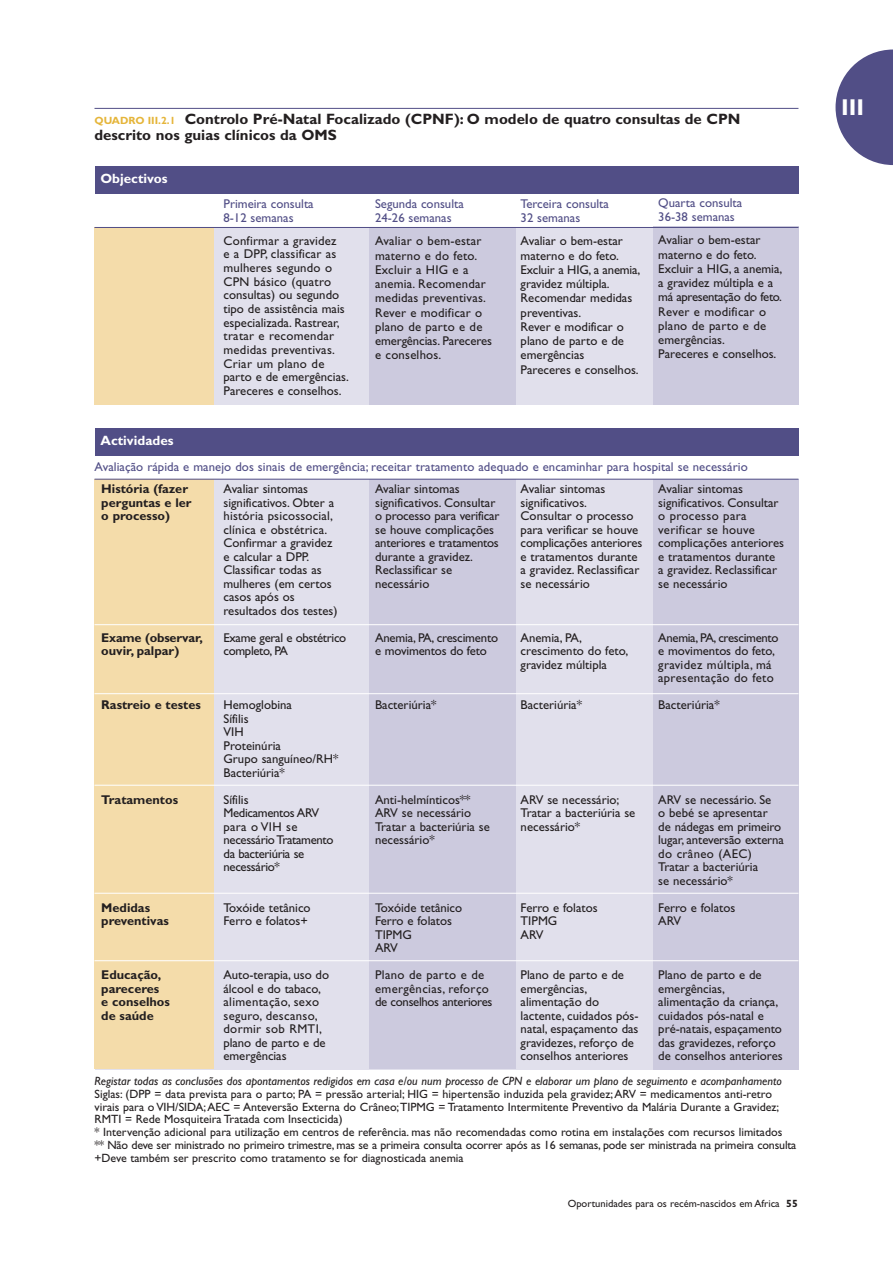
<style>
.page{position:relative;width:893px;height:1263px;background:#fff}
.page>*{position:absolute;margin:0;border:0;box-sizing:border-box;transform-origin:0 0}
.t1{font:700 22.95px "Gill Sans";color:#fff}
.t2{font:700 15px/16.5px "Gill Sans";color:#231f20}
.t3{font:700 13.5px "Gill Sans";color:#fff}
.t4{font:12.75px/13.5px "Gill Sans";color:#231f20}
.t5{font:12.75px/14px "Gill Sans";letter-spacing:.005em;color:#514e86}
.t6{font:700 12.75px/13.5px "Gill Sans";color:#231f20}
.t7{font:12.75px/13.5px "Gill Sans";letter-spacing:-.025em;color:#231f20}
.t8{font:12.75px/13.5px "Gill Sans";letter-spacing:.025em;color:#231f20}
.t9{font:12px/12.8px "Gill Sans";color:#231f20}
.t10{font:italic 12px "Gill Sans";color:#231f20}
.t11{font:10.5px "Gill Sans";color:#231f20}
.s1{font-size:10.5px;color:#e5b53a}
.s2{font-weight:700}
</style>
<div class="page">
<svg style="left:835px;top:50px;width:58px;height:115px"></svg>
<div style="left:94px;top:228px;width:704px;height:842px;background:#e1e0ec"></div>
<hr style="left:94px;top:108px;width:704px;height:1px;background:#514e86">
<div style="left:94px;top:228px;width:120px;height:841px;background:#f4dcaa"></div>
<div style="left:369px;top:229px;width:147px;height:840px;background:#cccade"></div>
<div style="left:652px;top:227px;width:146px;height:843px;background:#cccade"></div>
<hr style="left:94px;top:227px;width:704px;height:1px;background:#514e86">
<div style="left:94px;top:166px;width:704px;height:27px;background:#514e86"></div>
<div style="left:48px;top:405px;width:784px;height:74px;background:#fff"></div>
<div style="left:94px;top:428px;width:704px;height:27px;background:#514e86"></div>
<hr style="left:94px;top:479px;width:704px;height:1px;background:#514e86">
<hr style="left:94px;top:624px;width:704px;height:1px;background:#fff">
<hr style="left:94px;top:693px;width:704px;height:1px;background:#fff">
<hr style="left:94px;top:785px;width:704px;height:1px;background:#fff">
<hr style="left:94px;top:893px;width:704px;height:1px;background:#fff">
<hr style="left:94px;top:960px;width:704px;height:1px;background:#fff">
<p class="t2" style="left:94px;top:112px;width:647px"><span class="s1">QUADRO III.2.1</span> Controlo Pré-Natal Focalizado (CPNF): O modelo de quatro consultas de CPN descrito nos guias clínicos da OMS</p>
<p class="t3" style="left:100px;top:173px;width:69px">Objectivos</p>
<p class="t5" style="left:223px;top:198px;width:92px">Primeira consulta<br>8-12 semanas</p>
<p class="t4" style="left:223px;top:235px;width:127px">Confirmar a gravidez<br>e a DPP, classificar as mulheres segundo o<br>CPN básico (quatro consultas) ou segundo tipo de assistência mais especializada. Rastrear, tratar e recomendar medidas preventivas.<br>Criar um plano de parto e de emergências.<br>Pareceres e conselhos.</p>
<p class="t5" style="left:658px;top:197px;width:85px">Quarta consulta<br>36-38 semanas</p>
<p class="t4" style="left:658px;top:234px;width:126px;line-height:14.2px">Avaliar o bem-estar materno e do feto.<br>Excluir a HIG, a anemia, a gravidez múltipla e a má apresentação do feto.<br>Rever e modificar o plano de parto e de emergências.<br>Pareceres e conselhos.</p>
<p class="t5" style="left:375px;top:198px;width:90px">Segunda consulta<br>24-26 semanas</p>
<p class="t4" style="left:375px;top:235px;width:118px;line-height:14.2px">Avaliar o bem-estar materno e do feto.<br>Excluir a HIG e a anemia. Recomendar medidas preventivas.<br>Rever e modificar o plano de parto e de emergências. Pareceres e conselhos.</p>
<p class="t5" style="left:521px;top:198px;width:90px">Terceira consulta<br>32 semanas</p>
<p class="t4" style="left:521px;top:235px;width:121px;line-height:14.2px">Avaliar o bem-estar materno e do feto.<br>Excluir a HIG, a anemia, gravidez múltipla.<br>Recomendar medidas preventivas.<br>Rever e modificar o plano de parto e de emergências<br>Pareceres e conselhos.</p>
<p class="t3" style="left:100px;top:436px;width:75px">Actividades</p>
<p class="t6" style="left:101px;top:483px;width:92px">História (fazer perguntas e ler o processo)</p>
<p class="t5" style="left:94px;top:461px;width:655px">Avaliação rápida e manejo dos sinais de emergência; receitar tratamento adequado e encaminhar para hospital se necessário</p>
<p class="t4" style="left:658px;top:483px;width:127px">Avaliar sintomas significativos. Consultar o processo para verificar se houve complicações anteriores e tratamentos durante<br>a gravidez. Reclassificar se necessário</p>
<p class="t4" style="left:521px;top:483px;width:123px">Avaliar sintomas significativos.<br>Consultar o processo para verificar se houve complicações anteriores e tratamentos durante a gravidez. Reclassificar se necessário</p>
<p class="t4" style="left:375px;top:483px;width:126px">Avaliar sintomas significativos. Consultar o processo para verificar se houve complicações anteriores e tratamentos durante a gravidez.<br>Reclassificar se necessário</p>
<p class="t4" style="left:223px;top:483px;width:115px">Avaliar sintomas significativos. Obter a história psicossocial, clínica e obstétrica.<br>Confirmar a gravidez e calcular a DPP.<br>Classificar todas as mulheres (em certos casos após os resultados dos testes)</p>
<p class="t7" style="left:223px;top:632px;width:124px">Exame geral e obstétrico completo, PA</p>
<p class="t6" style="left:101px;top:632px;width:103px">Exame (observar, ouvir, palpar)</p>
<p class="t4" style="left:658px;top:632px;width:122px">Anemia, PA, crescimento e movimentos do feto, gravidez múltipla, má apresentação do feto</p>
<p class="t4" style="left:658px;top:699px;width:63px">Bacteriúria*</p>
<p class="t4" style="left:521px;top:632px;width:109px">Anemia, PA, crescimento do feto, gravidez múltipla</p>
<p class="t4" style="left:521px;top:699px;width:63px">Bacteriúria*</p>
<p class="t4" style="left:375px;top:632px;width:125px">Anemia, PA, crescimento e movimentos do feto</p>
<p class="t4" style="left:375px;top:699px;width:63px">Bacteriúria*</p>
<p class="t6" style="left:101px;top:699px;width:101px">Rastreio e testes</p>
<p class="t4" style="left:223px;top:699px;width:116px">Hemoglobina<br>Sífilis<br>VIH<br>Proteinúria<br>Grupo sanguíneo/RH*<br>Bacteriúria*</p>
<p class="t7" style="left:223px;top:794px;width:112px">Sífilis<br>Medicamentos ARV para o VIH se necessário Tratamento da bacteriúria se necessário*</p>
<p class="t4" style="left:223px;top:902px;width:89px">Toxóide tetânico<br>Ferro e folatos+</p>
<p class="t4" style="left:375px;top:794px;width:116px">Anti-helmínticos**<br>ARV se necessário<br>Tratar a bacteriúria se necessário*</p>
<p class="t4" style="left:658px;top:794px;width:127px">ARV se necessário. Se<br>o bebé se apresentar<br>de nádegas em primeiro lugar, anteversão externa do crâneo (AEC)<br>Tratar a bacteriúria<br>se necessário*</p>
<p class="t4" style="left:658px;top:902px;width:78px">Ferro e folatos<br>ARV</p>
<p class="t4" style="left:521px;top:794px;width:116px">ARV se necessário;<br>Tratar a bacteriúria se necessário*</p>
<p class="t6" style="left:101px;top:794px;width:78px">Tratamentos</p>
<p class="t4" style="left:521px;top:902px;width:78px">Ferro e folatos<br>TIPMG<br>ARV</p>
<p class="t4" style="left:521px;top:969px;width:120px">Plano de parto e de emergências, alimentação do lactente, cuidados pós&shy;natal, espaçamento das gravidezes, reforço de conselhos anteriores</p>
<p class="t6" style="left:101px;top:902px;width:69px">Medidas preventivas</p>
<p class="t4" style="left:375px;top:902px;width:89px">Toxóide tetânico<br>Ferro e folatos<br>TIPMG<br>ARV</p>
<p class="t8" style="left:375px;top:969px;width:119px">Plano de parto e de emergências, reforço de conselhos anteriores</p>
<p class="t6" style="left:101px;top:969px;width:70px">Educação, pareceres<br>e conselhos de saúde</p>
<p class="t4" style="left:223px;top:969px;width:107px">Auto-terapia, uso do álcool e do tabaco, alimentação, sexo seguro, descanso, dormir sob RMTI, plano de parto e de emergências</p>
<p class="t4" style="left:658px;top:969px;width:126px">Plano de parto e de emergências, alimentação da criança, cuidados pós-natal e pré-natais, espaçamento das gravidezes, reforço de conselhos anteriores</p>
<p class="t10" style="left:94px;top:1076px;width:689px">Registar todas as conclusões dos apontamentos redigidos em casa e/ou num processo de CPN e elaborar um plano de seguimento e acompanhamento</p>
<p class="t9" style="left:94px;top:1088px;width:703px">Siglas: (DPP = data prevista para o parto; PA = pressão arterial; HIG = hipertensão induzida pela gravidez;ARV = medicamentos anti-retro virais para o VIH/SIDA;AEC = Anteversão Externa do Crâneo;TIPMG = Tratamento Intermitente Preventivo da Malária Durante a Gravidez; RMTI = Rede Mosquiteira Tratada com Insecticida)<br>* Intervenção adicional para utilização em centros de referência. mas não recomendadas como rotina em instalações com recursos limitados<br>** Não deve ser ministrado no primeiro trimestre, mas se a primeira consulta ocorrer após as 16 semanas, pode ser ministrada na primeira consulta +Deve também ser prescrito como tratamento se for diagnosticada anemia</p>
<p class="t11" style="left:568px;top:1199px;width:232px">Oportunidades para os recém-nascidos em Africa <span class="s2">55</span></p>
<h1 class="t1" style="left:841px;top:99px;width:24px">III</h1>
</div>
